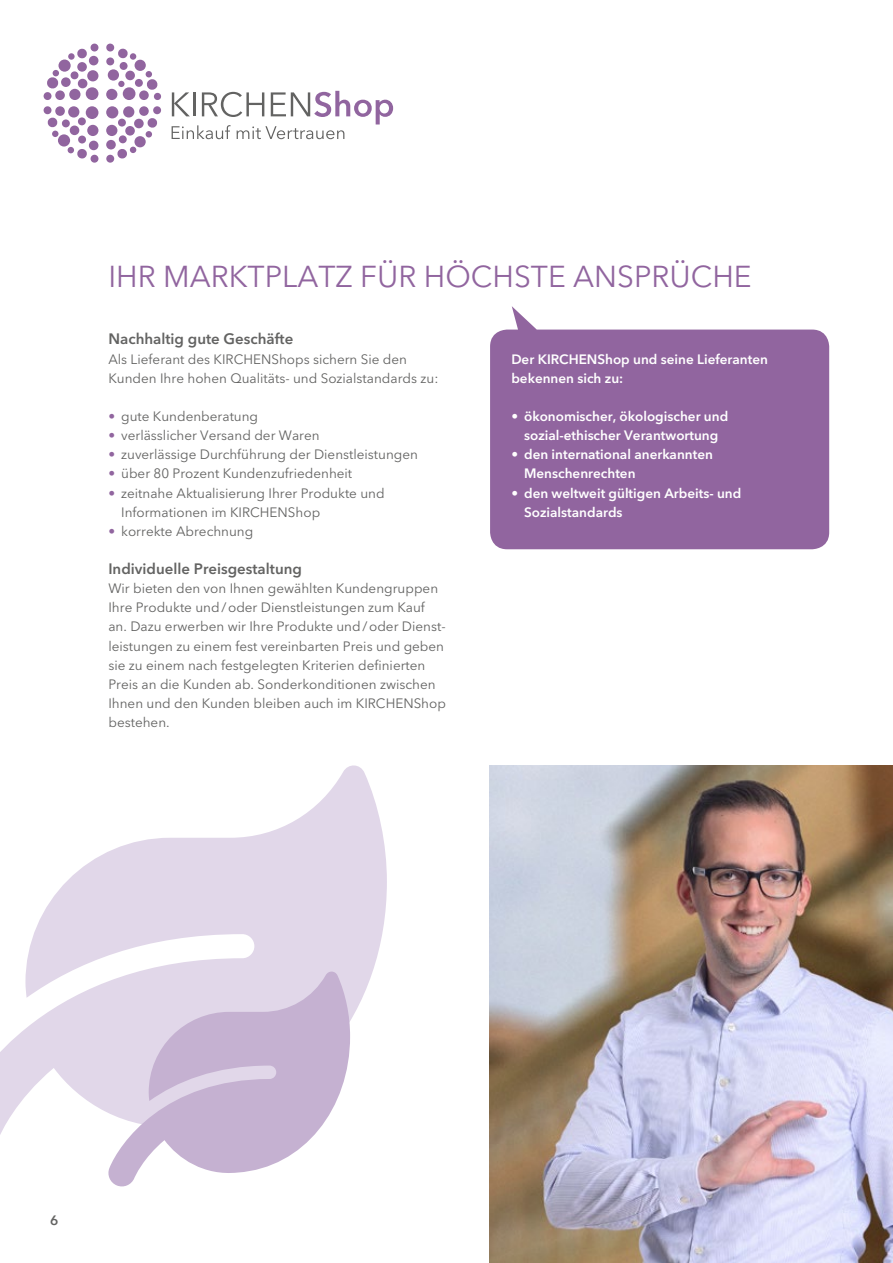
<style>
.page{position:relative;width:893px;height:1263px;background:#fff}
.page>*{position:absolute;margin:0;border:0;box-sizing:border-box;transform-origin:0 0}
.t1{font:30px "Avenir Next LT Pro";color:#91659f}
.t2{font:600 15px "Avenir Next LT Pro";color:#636362}
.t3{font:13.5px/19.2px "Avenir Next LT Pro";color:#636362}
.t4{font:600 13.5px/19.2px "Avenir Next LT Pro";color:#fff}
.t5{font:600 13.5px "Avenir Next LT Pro";color:#636362}
.s1{font-weight:600;color:#91659f}
</style>
<div class="page">
<img style="left:489px;top:765px;width:404px;height:498px">
<div style="left:106px;top:89px;width:11px;height:11px;background:#91659f;border-radius:50%"></div>
<div style="left:86px;top:87px;width:12px;height:13px;background:#91659f;border-radius:50%"></div>
<div style="left:108px;top:69px;width:11px;height:12px;background:#91659f;border-radius:50%"></div>
<div style="left:87px;top:70px;width:11px;height:11px;background:#91659f;border-radius:50%"></div>
<div style="left:106px;top:125px;width:11px;height:11px;background:#91659f;border-radius:50%"></div>
<div style="left:87px;top:125px;width:11px;height:11px;background:#91659f;border-radius:50%"></div>
<div style="left:69px;top:89px;width:12px;height:11px;background:#91659f;border-radius:50%"></div>
<div style="left:123px;top:87px;width:12px;height:13px;background:#91659f;border-radius:50%"></div>
<div style="left:68px;top:106px;width:11px;height:12px;background:#91659f;border-radius:50%"></div>
<div style="left:123px;top:106px;width:11px;height:12px;background:#91659f;border-radius:50%"></div>
<div style="left:106px;top:106px;width:12px;height:12px;background:#91659f;border-radius:50%"></div>
<div style="left:86px;top:106px;width:12px;height:13px;background:#91659f;border-radius:50%"></div>
<div style="left:58px;top:60px;width:13px;height:12px;background:#91659f;border-radius:50%"></div>
<div style="left:134px;top:136px;width:12px;height:11px;background:#91659f;border-radius:50%"></div>
<svg style="left:77px;top:48px;width:10px;height:11px"></svg>
<svg style="left:147px;top:118px;width:10px;height:10px"></svg>
<div style="left:58px;top:134px;width:12px;height:13px;background:#91659f;border-radius:50%"></div>
<div style="left:135px;top:60px;width:11px;height:11px;background:#91659f;border-radius:50%"></div>
<svg style="left:118px;top:48px;width:10px;height:11px"></svg>
<div style="left:71px;top:71px;width:7px;height:8px;background:#91659f;border-radius:50%"></div>
<div style="left:78px;top:79px;width:9px;height:9px;background:#91659f;border-radius:50%"></div>
<div style="left:118px;top:119px;width:8px;height:8px;background:#91659f;border-radius:50%"></div>
<div style="left:125px;top:126px;width:10px;height:10px;background:#91659f;border-radius:50%"></div>
<div style="left:118px;top:81px;width:7px;height:6px;background:#91659f;border-radius:50%"></div>
<div style="left:125px;top:71px;width:10px;height:9px;background:#91659f;border-radius:50%"></div>
<div style="left:70px;top:126px;width:9px;height:9px;background:#91659f;border-radius:50%"></div>
<div style="left:78px;top:117px;width:8px;height:8px;background:#91659f;border-radius:50%"></div>
<div style="left:78px;top:136px;width:8px;height:7px;background:#91659f;border-radius:50%"></div>
<div style="left:89px;top:141px;width:9px;height:9px;background:#91659f;border-radius:50%"></div>
<div style="left:106px;top:140px;width:10px;height:9px;background:#91659f;border-radius:50%"></div>
<div style="left:89px;top:56px;width:9px;height:9px;background:#91659f;border-radius:50%"></div>
<div style="left:106px;top:57px;width:8px;height:8px;background:#91659f;border-radius:50%"></div>
<div style="left:91px;top:44px;width:7px;height:8px;background:#91659f;border-radius:50%"></div>
<div style="left:106px;top:44px;width:8px;height:8px;background:#91659f;border-radius:50%"></div>
<div style="left:91px;top:155px;width:7px;height:8px;background:#91659f;border-radius:50%"></div>
<div style="left:106px;top:155px;width:8px;height:8px;background:#91659f;border-radius:50%"></div>
<div style="left:119px;top:135px;width:8px;height:8px;background:#91659f;border-radius:50%"></div>
<div style="left:77px;top:62px;width:10px;height:10px;background:#91659f;border-radius:50%"></div>
<div style="left:120px;top:62px;width:8px;height:8px;background:#91659f;border-radius:50%"></div>
<div style="left:62px;top:119px;width:8px;height:8px;background:#91659f;border-radius:50%"></div>
<div style="left:134px;top:119px;width:10px;height:9px;background:#91659f;border-radius:50%"></div>
<div style="left:61px;top:77px;width:10px;height:10px;background:#91659f;border-radius:50%"></div>
<div style="left:135px;top:79px;width:8px;height:8px;background:#91659f;border-radius:50%"></div>
<div style="left:55px;top:106px;width:10px;height:10px;background:#91659f;border-radius:50%"></div>
<div style="left:139px;top:106px;width:10px;height:10px;background:#91659f;border-radius:50%"></div>
<div style="left:55px;top:90px;width:10px;height:10px;background:#91659f;border-radius:50%"></div>
<div style="left:139px;top:90px;width:10px;height:10px;background:#91659f;border-radius:50%"></div>
<div style="left:44px;top:106px;width:8px;height:8px;background:#91659f;border-radius:50%"></div>
<div style="left:44px;top:92px;width:8px;height:8px;background:#91659f;border-radius:50%"></div>
<div style="left:153px;top:106px;width:8px;height:8px;background:#91659f;border-radius:50%"></div>
<div style="left:154px;top:93px;width:7px;height:7px;background:#91659f;border-radius:50%"></div>
<svg style="left:47px;top:117px;width:11px;height:20px"></svg>
<div style="left:146px;top:131px;width:6px;height:7px;background:#91659f;border-radius:50%"></div>
<svg style="left:47px;top:70px;width:12px;height:19px"></svg>
<svg style="left:146px;top:71px;width:12px;height:19px"></svg>
<svg style="left:68px;top:147px;width:19px;height:12px"></svg>
<svg style="left:117px;top:147px;width:19px;height:12px"></svg>
<div style="left:68px;top:53px;width:7px;height:7px;background:#91659f;border-radius:50%"></div>
<div style="left:130px;top:53px;width:6px;height:7px;background:#91659f;border-radius:50%"></div>
<svg style="left:172px;top:91px;width:221px;height:48px"></svg>
<svg style="left:490px;top:306px;width:339px;height:243px;fill:#91659f"></svg>
<svg style="left:0;top:765px;width:387px;height:370px;fill:#e1d7e9"></svg>
<svg style="left:107px;top:970px;width:243px;height:217px;fill:#c5b1d1"></svg>
<h1 class="t1" style="left:108px;top:259px;width:645px">IHR MARKTPLATZ FÜR HÖCHSTE ANSPRÜCHE</h1>
<p class="t2" style="left:108px;top:330px;width:186px">Nachhaltig gute Geschäfte</p>
<p class="t3" style="left:108px;top:349px;width:331px">Als Lieferant des KIRCHENShops sichern Sie den<br>Kunden Ihre hohen Qualitäts- und Sozialstandards zu:</p>
<p class="t3" style="left:108px;top:407px;width:151px"><span class="s1">•</span> gute Kundenberatung</p>
<p class="t3" style="left:108px;top:426px;width:213px"><span class="s1">•</span> verlässlicher Versand der Waren</p>
<p class="t3" style="left:108px;top:445px;width:311px"><span class="s1">•</span> zuverlässige Durchführung der Dienstleistungen</p>
<p class="t3" style="left:108px;top:464px;width:245px"><span class="s1">•</span> über 80 Prozent Kundenzufriedenheit</p>
<p class="t3" style="left:121px;top:483px;width:265px;text-indent:-13px"><span class="s1">•</span> zeitnahe Aktualisierung Ihrer Produkte und<br>Informationen im KIRCHENShop</p>
<p class="t3" style="left:108px;top:521px;width:146px"><span class="s1">•</span> korrekte Abrechnung</p>
<p class="t2" style="left:108px;top:560px;width:195px">Individuelle Preisgestaltung</p>
<p class="t3" style="left:108px;top:579px;width:339px">Wir bieten den von Ihnen gewählten Kundengruppen Ihre Produkte und/oder Dienstleistungen zum Kauf an. Dazu erwerben wir Ihre Produkte und/oder Dienst&shy;leistungen zu einem fest vereinbarten Preis und geben sie zu einem nach festgelegten Kriterien definierten Preis an die Kunden ab. Sonderkonditionen zwischen Ihnen und den Kunden bleiben auch im KIRCHENShop bestehen.</p>
<p class="t4" style="left:511px;top:349px;width:258px">Der KIRCHENShop und seine Lieferanten bekennen sich zu:</p>
<p class="t4" style="left:511px;top:407px;width:218px;text-align:center">• ökonomischer, ökologischer und sozial-ethischer Verantwortung</p>
<p class="t4" style="left:524px;top:445px;width:190px;text-indent:-13px">• den international anerkannten<br>Menschenrechten</p>
<p class="t4" style="left:524px;top:483px;width:219px;text-indent:-13px">• den weltweit gültigen Arbeits- und<br>Sozialstandards</p>
<p class="t5" style="left:50px;top:1212px;width:10px">6</p>
</div>
